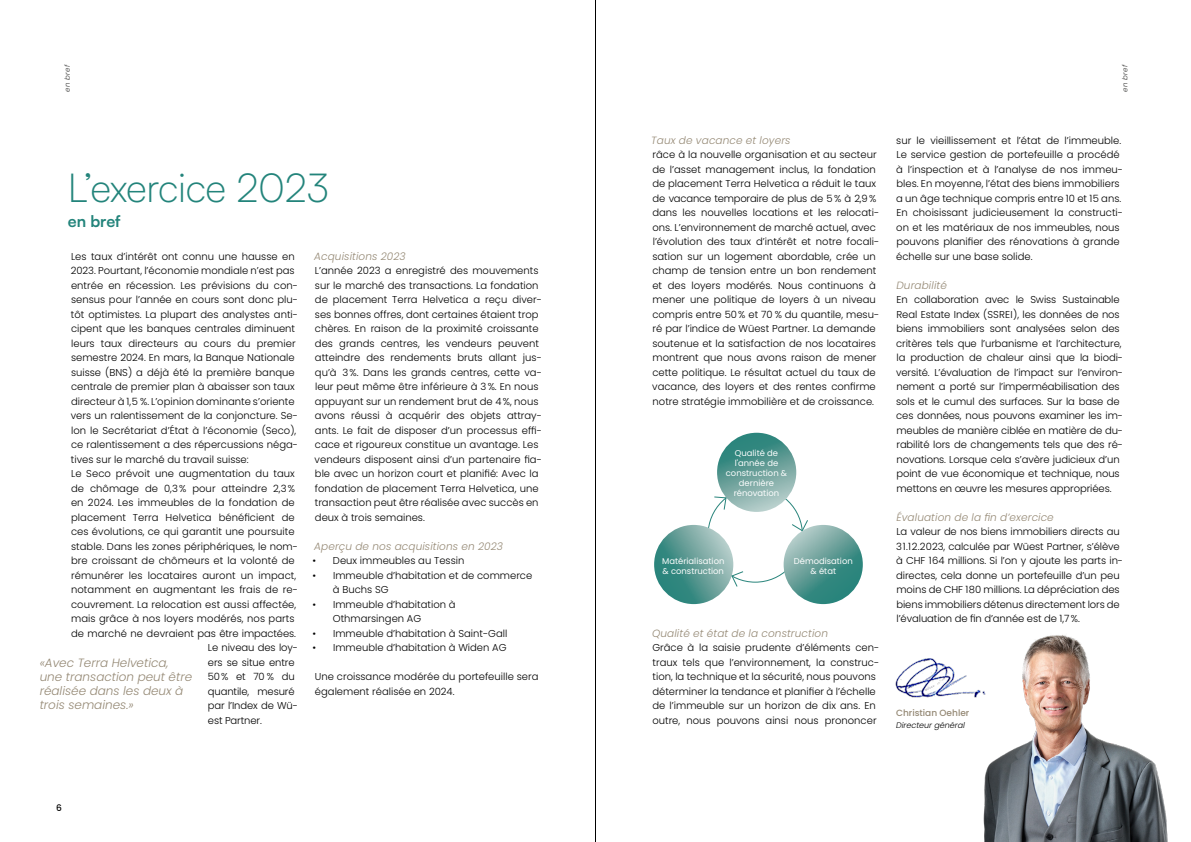
<style>
.page{position:relative;width:1191px;height:842px;background:#fff}
.page>*{position:absolute;margin:0;border:0;box-sizing:border-box;transform-origin:0 0}
.t1{font:300 40px "Satoshi";letter-spacing:-.01em;color:#23847b}
.t2{font:700 16px "Satoshi";color:#23847b}
.t3{font:italic 300 12px/14px "Poppins";color:#958975}
.t4{font:italic 300 10.5px "Poppins";letter-spacing:.01em;color:#958975}
.t5{font:300 10px/14.5px "Poppins";color:#000}
.t6{font:500 9px "Poppins";color:#958975}
.t7{font:500 9px "Poppins";color:#000}
.t8{font:8.4px/9.9px "Poppins";color:rgb(255 255 255/.98);text-align:center}
.t9{font:italic 300 8px "Poppins";color:#000}
.t10{font:italic 300 7px "Poppins";letter-spacing:.04em;color:#323231}
</style>
<div class="page">
<img style="left:895px;top:658px;width:79px;height:40px">
<img style="left:974px;top:635px;width:194px;height:207px">
<svg style="left:714px;top:496px;width:13px;height:14px"></svg>
<svg style="left:792px;top:519px;width:16px;height:12px"></svg>
<svg style="left:731px;top:571px;width:13px;height:16px"></svg>
<svg style="left:717px;top:433px;width:79px;height:79px;background:#69a29b"></svg>
<svg style="left:654px;top:525px;width:79px;height:79px;background:#639e98"></svg>
<svg style="left:783px;top:525px;width:80px;height:79px;background:#619e97"></svg>
<hr style="left:595px;top:0;width:1px;height:842px;background:#000">
<p class="t10" style="left:63px;top:92px;width:28px;rotate:-90deg">en bref</p>
<p class="t10" style="left:1121px;top:92px;width:28px;rotate:-90deg">en bref</p>
<h1 class="t1" style="left:68px;top:162px;width:263px">L’exercice 2023</h1>
<h2 class="t2" style="left:68px;top:209px;width:54px">en bref</h2>
<p class="t5" style="left:71px;top:249px;width:225px">Les taux d’intérêt ont connu une hausse en</p>
<p class="t5" style="left:71px;top:263px;width:225px">2023. Pourtant, l’économie mondiale n’est pas</p>
<p class="t5" style="left:71px;top:278px;width:228px">entrée en récession. Les prévisions du con-</p>
<p class="t5" style="left:71px;top:292px;width:228px">sensus pour l’année en cours sont donc plu-</p>
<p class="t5" style="left:71px;top:307px;width:229px">tôt optimistes. La plupart des analystes anti-</p>
<p class="t5" style="left:71px;top:321px;width:226px">cipent que les banques centrales diminuent</p>
<p class="t5" style="left:71px;top:336px;width:226px">leurs taux directeurs au cours du premier</p>
<p class="t5" style="left:71px;top:350px;width:225px">semestre 2024. En mars, la Banque Nationale</p>
<p class="t5" style="left:71px;top:365px;width:225px">suisse (BNS) a déjà été la première banque</p>
<p class="t5" style="left:71px;top:379px;width:225px">centrale de premier plan à abaisser son taux</p>
<p class="t5" style="left:71px;top:394px;width:225px">directeur à 1,5 %. L’opinion dominante s’oriente</p>
<p class="t5" style="left:71px;top:408px;width:229px">vers un ralentissement de la conjoncture. Se-</p>
<p class="t5" style="left:71px;top:423px;width:227px">lon le Secrétariat d’État à l’économie (Seco),</p>
<p class="t5" style="left:71px;top:437px;width:228px">ce ralentissement a des répercussions néga-</p>
<p class="t5" style="left:71px;top:452px;width:179px">tives sur le marché du travail suisse:</p>
<p class="t5" style="left:71px;top:466px;width:225px">Le Seco prévoit une augmentation du taux</p>
<p class="t5" style="left:71px;top:481px;width:225px">de chômage de 0,3% pour atteindre 2,3%</p>
<p class="t5" style="left:71px;top:495px;width:225px">en 2024. Les immeubles de la fondation de</p>
<p class="t5" style="left:71px;top:510px;width:225px">placement Terra Helvetica bénéficient de</p>
<p class="t5" style="left:71px;top:524px;width:225px">ces évolutions, ce qui garantit une poursuite</p>
<p class="t5" style="left:71px;top:539px;width:228px">stable. Dans les zones périphériques, le nom-</p>
<p class="t5" style="left:71px;top:553px;width:225px">bre croissant de chômeurs et la volonté de</p>
<p class="t5" style="left:71px;top:568px;width:227px">rémunérer les locataires auront un impact,</p>
<p class="t5" style="left:71px;top:582px;width:228px">notamment en augmentant les frais de re-</p>
<p class="t5" style="left:71px;top:597px;width:227px">couvrement. La relocation est aussi affectée,</p>
<p class="t5" style="left:71px;top:611px;width:225px">mais grâce à nos loyers modérés, nos parts</p>
<p class="t5" style="left:71px;top:626px;width:226px">de marché ne devraient pas être impactées.</p>
<p class="t5" style="left:208px;top:640px;width:92px">Le niveau des loy-</p>
<p class="t5" style="left:208px;top:655px;width:88px">ers se situe entre</p>
<p class="t5" style="left:208px;top:669px;width:88px">50% et 70 % du</p>
<p class="t5" style="left:208px;top:684px;width:88px">quantile, mesuré</p>
<p class="t5" style="left:208px;top:698px;width:92px">par l’Index de Wü-</p>
<p class="t5" style="left:208px;top:713px;width:56px">est Partner.</p>
<p class="t3" style="left:40px;top:656px;width:154px">«Avec Terra Helvetica, une transaction peut être réalisée dans les deux à trois semaines.»</p>
<p class="t4" style="left:314px;top:250px;width:93px">Acquisitions 2023</p>
<p class="t5" style="left:315px;top:263px;width:229px">L’année 2023 a enregistré des mouvements sur le marché des transactions. La fondation de placement Terra Helvetica a reçu diver&shy;ses bonnes offres, dont certaines étaient trop chères. En raison de la proximité croissante des grands centres, les vendeurs peuvent atteindre des rendements bruts allant jus&shy;qu’à 3%. Dans les grands centres, cette va&shy;leur peut même être inférieure à 3%. En nous appuyant sur un rendement brut de 4%, nous avons réussi à acquérir des objets attray&shy;ants. Le fait de disposer d’un processus effi&shy;cace et rigoureux constitue un avantage. Les vendeurs disposent ainsi d’un partenaire fia&shy;ble avec un horizon court et planifié: Avec la fondation de placement Terra Helvetica, une transaction peut être réalisée avec succès en deux à trois semaines.</p>
<p class="t4" style="left:314px;top:540px;width:190px">Aperçu de nos acquisitions en 2023</p>
<p class="t5" style="left:312px;top:553px;width:153px">• Deux immeubles au Tessin</p>
<p class="t5" style="left:333px;top:568px;width:201px;text-indent:-21px">• Immeuble d’habitation et de commerce à Buchs SG</p>
<p class="t5" style="left:333px;top:597px;width:124px;text-indent:-20px">• Immeuble d’habitation à<br>Othmarsingen AG</p>
<p class="t5" style="left:312px;top:626px;width:196px">• Immeuble d’habitation à Saint-Gall</p>
<p class="t5" style="left:312px;top:640px;width:196px">• Immeuble d’habitation à Widen AG</p>
<p class="t5" style="left:315px;top:669px;width:225px">Une croissance modérée du portefeuille sera également réalisée en 2024.</p>
<p class="t7" style="left:56px;top:802px;width:7px">6</p>
<p class="t4" style="left:651px;top:134px;width:141px">Taux de vacance et loyers</p>
<p class="t5" style="left:652px;top:147px;width:228px">râce à la nouvelle organisation et au secteur de l’asset management inclus, la fondation de placement Terra Helvetica a réduit le taux de vacance temporaire de plus de 5 % à 2,9 % dans les nouvelles locations et les relocati&shy;ons. L’environnement de marché actuel, avec l’évolution des taux d’intérêt et notre focali&shy;sation sur un logement abordable, crée un champ de tension entre un bon rendement et des loyers modérés. Nous continuons à mener une politique de loyers à un niveau compris entre 50 % et 70 % du quantile, mesu&shy;ré par l’indice de Wüest Partner. La demande soutenue et la satisfaction de nos locataires montrent que nous avons raison de mener cette politique. Le résultat actuel du taux de vacance, des loyers et des rentes confirme notre stratégie immobilière et de croissance.</p>
<p class="t8" style="left:726px;top:448px;width:63px">Qualité de l'année de construction &amp; dernière rénovation</p>
<p class="t8" style="left:662px;top:556px;width:64px;text-align:left">Matérialisation &amp; construction</p>
<p class="t8" style="left:794px;top:556px;width:60px">Démodisation &amp; état</p>
<p class="t4" style="left:652px;top:627px;width:177px">Qualité et état de la construction</p>
<p class="t5" style="left:652px;top:640px;width:228px">Grâce à la saisie prudente d’éléments cen&shy;traux tels que l’environnement, la construc&shy;tion, la technique et la sécurité, nous pouvons déterminer la tendance et planifier à l’échelle de l’immeuble sur un horizon de dix ans. En outre, nous pouvons ainsi nous prononcer</p>
<p class="t5" style="left:896px;top:133px;width:228px">sur le vieillissement et l’état de l’immeuble.<br>Le service gestion de portefeuille a procédé à l’inspection et à l’analyse de nos immeu&shy;bles. En moyenne, l’état des biens immobiliers a un âge technique compris entre 10 et 15 ans.<br>En choisissant judicieusement la constructi&shy;on et les matériaux de nos immeubles, nous pouvons planifier des rénovations à grande échelle sur une base solide.</p>
<p class="t4" style="left:896px;top:279px;width:52px">Durabilité</p>
<p class="t5" style="left:896px;top:292px;width:228px">En collaboration avec le Swiss Sustainable Real Estate Index (SSREI), les données de nos biens immobiliers sont analysées selon des critères tels que l’urbanisme et l’architecture, la production de chaleur ainsi que la biodi&shy;versité. L’évaluation de l’impact sur l’environ&shy;nement a porté sur l’imperméabilisation des sols et le cumul des surfaces. Sur la base de ces données, nous pouvons examiner les im&shy;meubles de manière ciblée en matière de du&shy;rabilité lors de changements tels que des ré&shy;novations. Lorsque cela s’avère judicieux d’un point de vue économique et technique, nous mettons en œuvre les mesures appropriées.</p>
<p class="t4" style="left:896px;top:511px;width:159px">Évaluation de la fin d’exercice</p>
<p class="t5" style="left:896px;top:524px;width:228px">La valeur de nos biens immobiliers directs au 31.12.2023, calculée par Wüest Partner, s’élève à CHF 164 millions. Si l’on y ajoute les parts in&shy;directes, cela donne un portefeuille d’un peu moins de CHF 180 millions. La dépréciation des biens immobiliers détenus directement lors de l’évaluation de fin d’année est de 1,7 %.</p>
<p class="t6" style="left:896px;top:708px;width:75px">Christian Oehler</p>
<p class="t9" style="left:896px;top:721px;width:70px">Directeur général</p>
</div>
